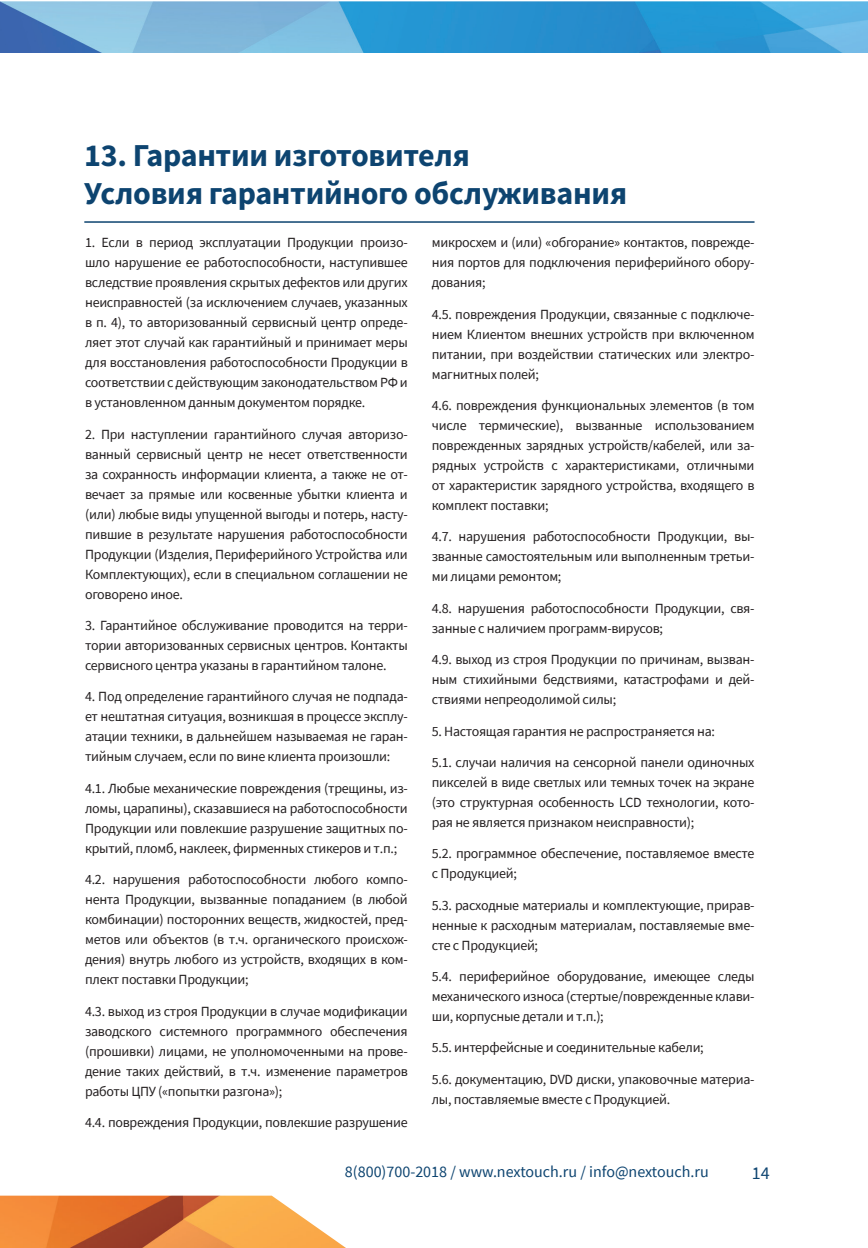
<style>
.page{position:relative;width:868px;height:1248px;background:#fff}
.page>*{position:absolute;margin:0;border:0;box-sizing:border-box;transform-origin:0 0}
.Заголовок_с_подчёрки{font:700 32px/38.4px "Source Sans Pro";letter-spacing:-.01em;color:#0d4470}
.t1{font:18px "Source Sans Pro";color:#0d4470}
.t2{font:16px "Source Sans Pro";color:#0d4470}
.общий_9{font:14px/20px "Source Sans Pro";letter-spacing:-.02em;color:#231f20;text-align:justify}
</style>
<div class="page">
<img style="left:0;top:1px;width:867px;height:51px">
<img style="left:0;top:1195px;width:345px;height:52px">
<hr style="left:84px;top:221px;width:670px;height:2px;background:#0d4470">
<p class="Заголовок_с_подчёрки" style="left:84px;top:135px;width:544px">13. Гарантии изготовителя<br>Условия гарантийного обслуживания</p>
<p class="общий_9" style="left:85px;top:232px;width:324px">1. Если в период эксплуатации Продукции произо&shy;шло нарушение ее работоспособности, наступившее вследствие проявления скрытых дефектов или других неисправностей (за исключением случаев, указанных в п. 4), то авторизованный сервисный центр опреде&shy;ляет этот случай как гарантийный и принимает меры для восстановления работоспособности Продукции в соответствии с действующим законодательством РФ и в установленном данным документом порядке.</p>
<p class="общий_9" style="left:85px;top:424px;width:324px">2. При наступлении гарантийного случая авторизо&shy;ванный сервисный центр не несет ответственности за сохранность информации клиента, а также не от&shy;вечает за прямые или косвенные убытки клиента и (или) любые виды упущенной выгоды и потерь, насту&shy;пившие в результате нарушения работоспособности Продукции (Изделия, Периферийного Устройства или Комплектующих), если в специальном соглашении не оговорено иное.</p>
<p class="общий_9" style="left:85px;top:615px;width:324px">3. Гарантийное обслуживание проводится на терри&shy;тории авторизованных сервисных центров. Контакты сервисного центра указаны в гарантийном талоне.</p>
<p class="общий_9" style="left:85px;top:686px;width:324px">4. Под определение гарантийного случая не подпада&shy;ет нештатная ситуация, возникшая в процессе эксплу&shy;атации техники, в дальнейшем называемая не гаран&shy;тийным случаем, если по вине клиента произошли:</p>
<p class="общий_9" style="left:85px;top:778px;width:324px">4.1. Любые механические повреждения (трещины, из&shy;ломы, царапины), сказавшиеся на работоспособности Продукции или повлекшие разрушение защитных по&shy;крытий, пломб, наклеек, фирменных стикеров и т.п.;</p>
<p class="общий_9" style="left:85px;top:869px;width:324px">4.2. нарушения работоспособности любого компо&shy;нента Продукции, вызванные попаданием (в любой комбинации) посторонних веществ, жидкостей, пред&shy;метов или объектов (в т.ч. органического происхож&shy;дения) внутрь любого из устройств, входящих в ком&shy;плект поставки Продукции;</p>
<p class="общий_9" style="left:85px;top:1000px;width:324px">4.3. выход из строя Продукции в случае модификации заводского системного программного обеспечения (прошивки) лицами, не уполномоченными на прове&shy;дение таких действий, в т.ч. изменение параметров работы ЦПУ («попытки разгона»);</p>
<p class="общий_9" style="left:85px;top:1112px;width:324px">4.4. повреждения Продукции, повлекшие разрушение</p>
<p class="общий_9" style="left:432px;top:232px;width:324px">микросхем и (или) «обгорание» контактов, поврежде&shy;ния портов для подключения периферийного обору&shy;дования;</p>
<p class="общий_9" style="left:432px;top:304px;width:324px">4.5. повреждения Продукции, связанные с подключе&shy;нием Клиентом внешних устройств при включенном питании, при воздействии статических или электро&shy;магнитных полей;</p>
<p class="общий_9" style="left:432px;top:395px;width:324px">4.6. повреждения функциональных элементов (в том числе термические), вызванные использованием поврежденных зарядных устройств/кабелей, или за&shy;рядных устройств с характеристиками, отличными от характеристик зарядного устройства, входящего в комплект поставки;</p>
<p class="общий_9" style="left:432px;top:526px;width:324px">4.7. нарушения работоспособности Продукции, вы&shy;званные самостоятельным или выполненным третьи&shy;ми лицами ремонтом;</p>
<p class="общий_9" style="left:432px;top:598px;width:324px">4.8. нарушения работоспособности Продукции, свя&shy;занные с наличием программ-вирусов;</p>
<p class="общий_9" style="left:432px;top:649px;width:324px">4.9. выход из строя Продукции по причинам, вызван&shy;ным стихийными бедствиями, катастрофами и дей&shy;ствиями непреодолимой силы;</p>
<p class="общий_9" style="left:432px;top:720px;width:285px">5. Настоящая гарантия не распространяется на:</p>
<p class="общий_9" style="left:432px;top:752px;width:324px">5.1. случаи наличия на сенсорной панели одиночных пикселей в виде светлых или темных точек на экране (это структурная особенность LCD технологии, кото&shy;рая не является признаком неисправности);</p>
<p class="общий_9" style="left:432px;top:843px;width:324px">5.2. программное обеспечение, поставляемое вместе с Продукцией;</p>
<p class="общий_9" style="left:432px;top:894px;width:324px">5.3. расходные материалы и комплектующие, прирав&shy;ненные к расходным материалам, поставляемые вме&shy;сте с Продукцией;</p>
<p class="общий_9" style="left:432px;top:966px;width:324px">5.4. периферийное оборудование, имеющее следы механического износа (стертые/поврежденные клави&shy;ши, корпусные детали и т.п.);</p>
<p class="общий_9" style="left:432px;top:1037px;width:273px">5.5. интерфейсные и соединительные кабели;</p>
<p class="общий_9" style="left:432px;top:1068px;width:324px">5.6. документацию, DVD диски, упаковочные материа&shy;лы, поставляемые вместе с Продукцией.</p>
<p class="t2" style="left:345px;top:1161px;width:365px">8(800)700-2018 / www.nextouch.ru / info@nextouch.ru</p>
<p class="t1" style="left:751px;top:1160px;width:19px">14</p>
</div>
